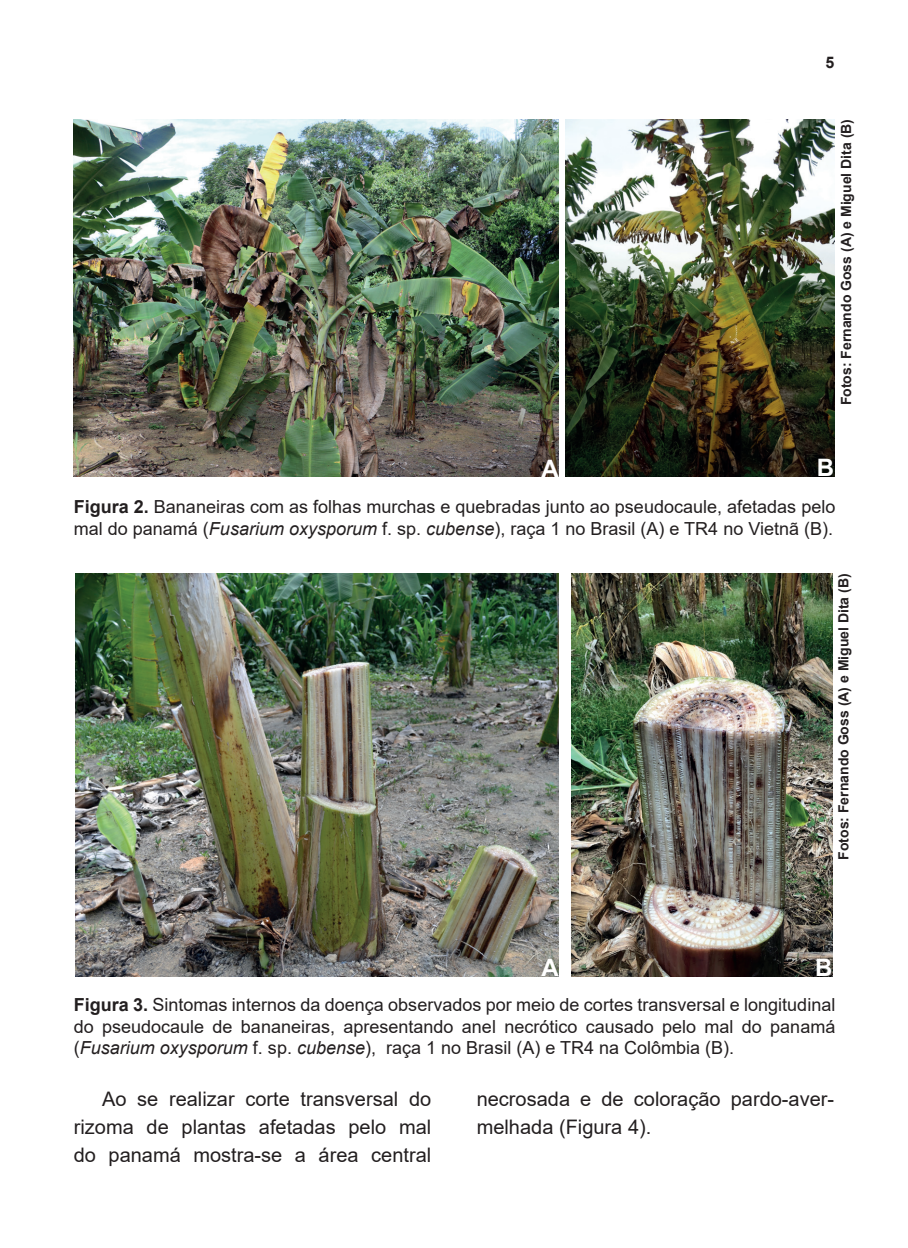
<style>
.page{position:relative;width:908px;height:1248px;background:#fff}
.page>*{position:absolute;margin:0;border:0;box-sizing:border-box;transform-origin:0 0}
.t1{font:700 24px "Arial";color:#fff}
.t2{font:20px/28px "Arial";color:#231f20;text-align:justify}
.t3{font:18px/21.6px "Arial";color:#231f20}
.t4{font:700 16px "Arial";color:#231f20}
.t5{font:700 14px "Arial";color:#231f20}
.s1{font-weight:700}
.s2{font-style:italic}
</style>
<div class="page">
<img style="left:571px;top:573px;width:261px;height:403px">
<img style="left:74px;top:119px;width:483px;height:357px">
<img style="left:565px;top:119px;width:268px;height:357px">
<img style="left:76px;top:573px;width:481px;height:403px">
<p class="t4" style="left:825px;top:51px;width:10px">5</p>
<p class="t5" style="left:836px;top:405px;width:288px;rotate:-90deg">Fotos: Fernando Goss (A) e Miguel Dita (B)</p>
<h1 class="t1" style="left:541px;top:451px;width:19px">A</h1>
<h1 class="t1" style="left:816px;top:451px;width:19px">B</h1>
<p class="t3" style="left:74px;top:496px;width:762px"><span class="s1">Figura 2.</span> Bananeiras com as folhas murchas e quebradas junto ao pseudocaule, afetadas pelo mal do panamá (<span class="s2">Fusarium oxysporum</span> f. sp. <span class="s2">cubense</span>), raça 1 no Brasil (A) e TR4 no Vietnã (B).</p>
<p class="t5" style="left:833px;top:859px;width:288px;rotate:-90deg">Fotos: Fernando Goss (A) e Miguel Dita (B)</p>
<h1 class="t1" style="left:541px;top:950px;width:19px">A</h1>
<h1 class="t1" style="left:814px;top:950px;width:19px">B</h1>
<p class="t3" style="left:74px;top:993px;width:762px;text-align:justify"><span class="s1">Figura 3.</span> Sintomas internos da doença observados por meio de cortes transversal e longitudinal do pseudocaule de bananeiras, apresentando anel necrótico causado pelo mal do panamá (<span class="s2">Fusarium oxysporum</span> f. sp. <span class="s2">cubense</span>), raça 1 no Brasil (A) e TR4 na Colômbia (B).</p>
<p class="t2" style="left:74px;top:1084px;width:359px;text-indent:28px">Ao se realizar corte transversal do rizoma de plantas afetadas pelo mal do panamá mostra-se a área central</p>
<p class="t2" style="left:476px;top:1084px;width:359px">necrosada e de coloração pardo-aver&shy;melhada (Figura 4).</p>
</div>
